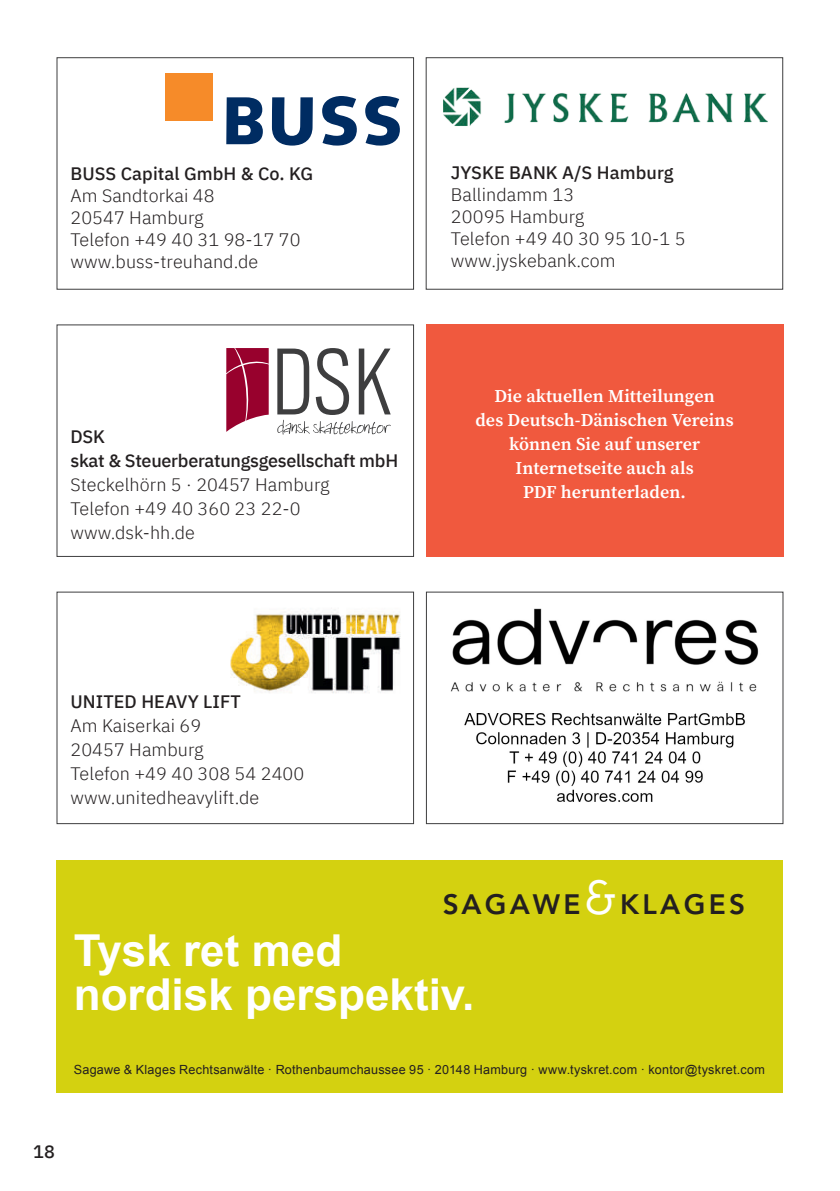
<style>
.page{position:relative;width:840px;height:1191px;background:#fff}
.page>*{position:absolute;margin:0;border:0;box-sizing:border-box;transform-origin:0 0}
.t1{font:700 44px/44px "Arial";color:#fff}
.t2{font:800 27.8px "Avenir";letter-spacing:.12em;color:#231f20}
.t3{font:300 18px/22px "IBM Plex Sans";letter-spacing:.005em;color:#231f20}
.t4{font:18px/24px "Source Serif Variable";letter-spacing:.005em;color:#fff;text-align:center}
.t5{font:500 18px "IBM Plex Sans";letter-spacing:.005em;color:#231f20}
.t6{font:500 18px/24px "IBM Plex Sans";letter-spacing:-.015em;color:#231f20}
.t7{font:12.6px "Arial";letter-spacing:.02em;color:#231f20}
.s1{font-family:"Typeface Seven";font-weight:400;font-size:50.2px;color:#fff}
</style>
<div class="page">
<img style="left:230px;top:612px;width:171px;height:81px">
<div style="left:56px;top:324px;width:358px;height:233px;border:1px solid #3e3e3f"></div>
<div style="left:56px;top:591px;width:358px;height:233px;border:1px solid #3e3e3f"></div>
<div style="left:425px;top:591px;width:358px;height:233px;border:1px solid #3e3e3f"></div>
<div style="left:56px;top:57px;width:358px;height:233px;border:1px solid #3e3e3f"></div>
<div style="left:425px;top:57px;width:357px;height:233px;border:1px solid #3e3e3f"></div>
<img style="left:443px;top:87px;width:325px;height:39px">
<div style="left:165px;top:73px;width:47px;height:48px;background:#f68b29"></div>
<svg style="left:226px;top:97px;width:37px;height:47px"></svg>
<svg style="left:272px;top:97px;width:40px;height:49px"></svg>
<svg style="left:322px;top:96px;width:34px;height:50px"></svg>
<svg style="left:365px;top:96px;width:34px;height:50px"></svg>
<svg style="left:277px;top:348px;width:113px;height:86px"></svg>
<svg style="left:226px;top:348px;width:42px;height:84px;background:#aa2e52"></svg>
<div style="left:425px;top:324px;width:357px;height:233px;background:#f0593e"></div>
<img style="left:450px;top:608px;width:309px;height:194px">
<div style="left:57px;top:860px;width:725px;height:232px;background:#d4d110"></div>
<p class="t5" style="left:70px;top:160px;width:244px">BUSS Capital GmbH &amp; Co. KG</p>
<p class="t3" style="left:70px;top:183px;width:231px">Am Sandtorkai 48<br>20547 Hamburg<br>Telefon +49 40 31 98-17 70 www.buss-treuhand.de</p>
<p class="t6" style="left:70px;top:423px;width:329px">DSK<br>skat &amp; Steuerberatungsgesellschaft mbH</p>
<p class="t3" style="left:70px;top:471px;width:260px;line-height:24px">Steckelhörn 5 · 20457 Hamburg<br>Telefon +49 40 360 23 22-0 www.dsk-hh.de</p>
<p class="t5" style="left:450px;top:159px;width:224px">JYSKE BANK A/S Hamburg</p>
<p class="t3" style="left:450px;top:182px;width:236px">Ballindamm 13<br>20095 Hamburg<br>Telefon +49 40 30 95 10-1 5 www.jyskebank.com</p>
<p class="t4" style="left:475px;top:384px;width:260px">Die aktuellen Mitteilungen<br>des Deutsch-Dänischen Vereins können Sie auf unserer<br>Internetseite auch als<br>PDF herunterladen.</p>
<p class="t5" style="left:70px;top:687px;width:172px">UNITED HEAVY LIFT</p>
<p class="t3" style="left:70px;top:712px;width:235px;line-height:24px">Am Kaiserkai 69<br>20457 Hamburg<br>Telefon +49 40 308 54 2400 www.unitedheavylift.de</p>
<h2 class="t2" style="left:442px;top:888px;width:304px">SAGAWE<span class="s1">&amp;</span>KLAGES</h2>
<h1 class="t1" style="left:74px;top:930px;width:402px">Tysk ret med nordisk perspektiv.</h1>
<p class="t7" style="left:74px;top:1061px;width:692px">Sagawe &amp; Klages Rechtsanwälte · Rothenbaumchaussee 95 · 20148 Hamburg · www.tyskret.com · kontor@tyskret.com</p>
<p class="t6" style="left:33px;top:1138px;width:23px">18</p>
</div>
